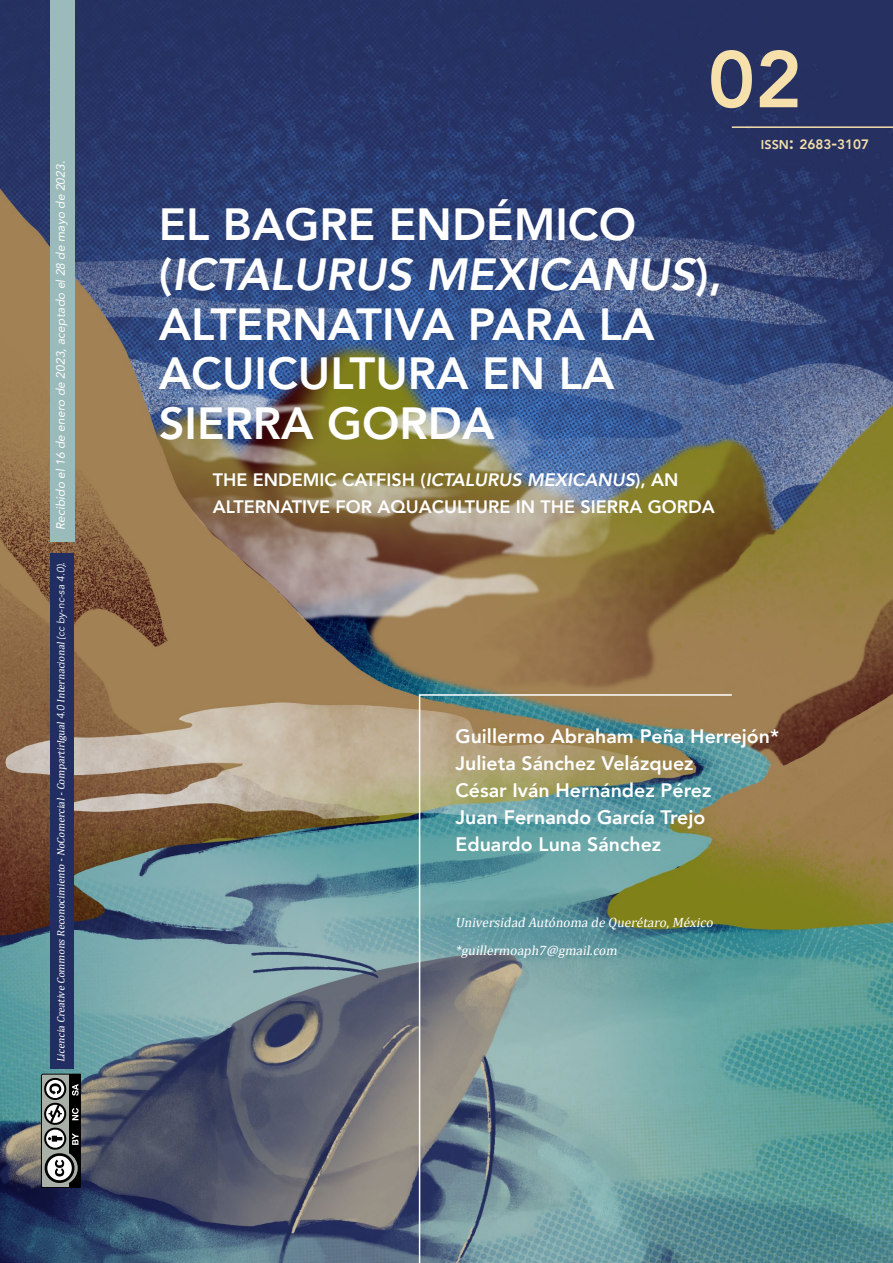
<style>
.page{position:relative;width:893px;height:1263px;background:#fff}
.page>*{position:absolute;margin:0;border:0;box-sizing:border-box;transform-origin:0 0}
.t1{font:800 79.5px "Avenir";color:#f6e1ac}
.t2{font:800 45px/49.5px "Avenir";color:#fff}
.t3{font:800 19.5px/27px "Avenir";color:#fff}
.t4{font:800 18px/27px "Avenir";color:#fff}
.t5{font:italic 13.5px/28px "Cambria";color:#fff}
.t6{font:800 13.5px "Avenir LT Pro";color:#f6e1ac}
.t7{font:italic 12px "Avenir";letter-spacing:.015em;color:#fff}
.t8{font:italic 10.5px "Cambria";color:#fff}
.s1{font-family:"Avenir LT Pro"}
.s2{font-style:italic}
.s3{font-size:12.6px}
.s4{font-size:18px}
.s5{font-style:normal}
</style>
<div class="page">
<img style="left:0;top:0;width:893px;height:1263px">
<div style="left:50px;top:0;width:24px;height:541px;background:#9bbbba"></div>
<hr style="left:732px;top:126px;width:161px;height:2px;background:#f6e1ac">
<svg style="left:418px;top:693px;width:315px;height:570px;background:#799991"></svg>
<div style="left:50px;top:554px;width:23px;height:515px;background:#222e62"></div>
<svg style="left:41px;top:1074px;width:40px;height:114px"></svg>
<p class="t7" style="left:53px;top:530px;width:371px;rotate:-90deg">Recibido el 16 de enero de 2023, aceptado el 28 de mayo de 2023.</p>
<p class="t8" style="left:54px;top:1062px;width:503px;rotate:-90deg">Licencia Creative Commons Reconocimiento -NoComercial-CompartirIgual<span class="s1">4 . 0</span> Internacional<span class="s1">(cc by- n c- s a 4 . 0)</span> .</p>
<h1 class="t1" style="left:708px;top:18px;width:96px">02</h1>
<h2 class="t2" style="left:159px;top:200px;width:565px">EL BAGRE ENDÉMICO (<span class="s2">ICTALURUS MEXICANUS</span>),<br>ALTERNATIVA PARA LA<br>ACUICULTURA EN LA<br>SIERRA GORDA</h2>
<p class="t4" style="left:213px;top:466px;width:503px">THE ENDEMIC CATFISH (<span class="s2">ICTALURUS MEXICANUS</span>), AN<br>ALTERNATIVE FOR AQUACULTURE IN THE SIERRA GORDA</p>
<p class="t6" style="left:761px;top:136px;width:110px"><span class="s3">ISSN</span><span class="s4">:</span> 2683<span class="s4">-</span>3107</p>
<p class="t3" style="left:455px;top:722px;width:325px">Guillermo Abraham Peña Herrejón*<br>Julieta Sánchez Velázquez<br>César Iván Hernández Pérez<br>Juan Fernando García Trejo<br>Eduardo Luna Sánchez</p>
<p class="t5" style="left:455px;top:909px;width:262px">Universidad Autónoma de Querétaro<span class="s5">,</span> México *guillermoaph7@gmail.com</p>
</div>
